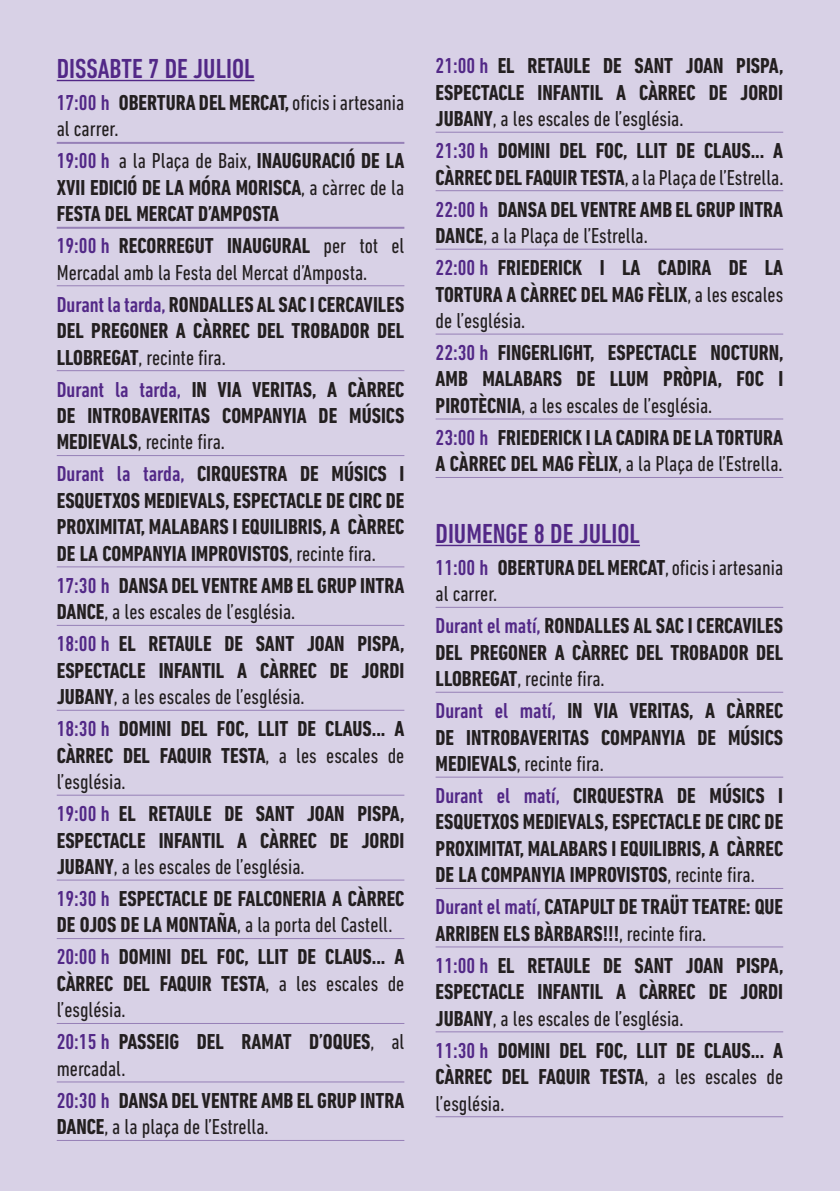
<style>
.page{position:relative;width:840px;height:1191px;background:#fff}
.page>*{position:absolute;margin:0;border:0;box-sizing:border-box;transform-origin:0 0}
.t1{font:500 condensed 28px "DIN Next LT Pro";color:#522887}
.Estilo_de_párrafo_1{font:700 condensed 22px/26.4px "DIN Next LT Pro";color:#231f20;text-align:justify}
.Estilo_de_párrafo_1-2{font:condensed 22px/26.4px "DIN Next LT Pro";color:#231f20}
.s1{font-weight:500;color:#522887}
.s2{font-weight:700}
.s3{font-weight:400}
</style>
<div class="page">
<div style="left:0;top:0;width:839px;height:1191px;background:#d8d1e6"></div>
<hr style="left:57px;top:80px;width:197px;height:1px;background:#522887">
<hr style="left:57px;top:142px;width:347px;height:2px;background:#9680b7">
<hr style="left:57px;top:227px;width:347px;height:2px;background:#9680b7">
<hr style="left:57px;top:285px;width:347px;height:1px;background:#9680b7">
<hr style="left:57px;top:370px;width:347px;height:1px;background:#9680b7">
<hr style="left:57px;top:455px;width:347px;height:1px;background:#9680b7">
<hr style="left:57px;top:566px;width:347px;height:1px;background:#9680b7">
<hr style="left:57px;top:625px;width:347px;height:1px;background:#9680b7">
<hr style="left:57px;top:710px;width:347px;height:1px;background:#9680b7">
<hr style="left:57px;top:794px;width:347px;height:1px;background:#9680b7">
<hr style="left:57px;top:879px;width:347px;height:1px;background:#9680b7">
<hr style="left:57px;top:938px;width:347px;height:1px;background:#9680b7">
<hr style="left:57px;top:1023px;width:347px;height:1px;background:#9680b7">
<hr style="left:57px;top:1081px;width:347px;height:1px;background:#9680b7">
<hr style="left:57px;top:1140px;width:347px;height:1px;background:#9680b7">
<hr style="left:435px;top:132px;width:347px;height:1px;background:#9680b7">
<hr style="left:435px;top:190px;width:347px;height:1px;background:#9680b7">
<hr style="left:435px;top:249px;width:347px;height:1px;background:#9680b7">
<hr style="left:435px;top:333px;width:347px;height:1px;background:#9680b7">
<hr style="left:435px;top:418px;width:347px;height:1px;background:#9680b7">
<hr style="left:435px;top:477px;width:347px;height:1px;background:#9680b7">
<hr style="left:435px;top:545px;width:204px;height:1px;background:#522887">
<hr style="left:435px;top:607px;width:347px;height:1px;background:#9680b7">
<hr style="left:435px;top:691px;width:347px;height:1px;background:#9680b7">
<hr style="left:435px;top:776px;width:347px;height:1px;background:#9680b7">
<hr style="left:435px;top:888px;width:347px;height:1px;background:#9680b7">
<hr style="left:435px;top:946px;width:347px;height:1px;background:#9680b7">
<hr style="left:435px;top:1031px;width:347px;height:1px;background:#9680b7">
<hr style="left:435px;top:1116px;width:347px;height:1px;background:#9680b7">
<p class="t1" style="left:57px;top:52px;width:199px">DISSABTE 7 DE JULIOL</p>
<p class="Estilo_de_párrafo_1-2" style="left:57px;top:89px;width:349px"><span class="s1">17:00 h</span> <span class="s2">OBERTURA DEL MERCAT,</span> oficis i artesania al carrer.</p>
<p class="Estilo_de_párrafo_1" style="left:57px;top:148px;width:349px"><span class="s1">19:00 h</span> <span class="s3">a la Plaça de Baix,</span> INAUGURACIÓ DE LA XVII EDICIÓ DE LA MÓRA MORISCA<span class="s3">, a càrrec de la </span>FESTA DEL MERCAT D’AMPOSTA</p>
<p class="Estilo_de_párrafo_1-2" style="left:57px;top:232px;width:349px"><span class="s1">19:00 h</span> <span class="s2">RECORREGUT INAUGURAL</span> per tot el<br>Mercadal amb la Festa del Mercat d’Amposta.</p>
<p class="Estilo_de_párrafo_1" style="left:57px;top:291px;width:349px"><span class="s1">Durant la tarda,</span> RONDALLES AL SAC I CERCAVILES DEL PREGONER A CÀRREC DEL TROBADOR DEL LLOBREGAT<span class="s3">, recinte fira.</span></p>
<p class="Estilo_de_párrafo_1" style="left:57px;top:376px;width:349px"><span class="s1">Durant la tarda,</span> IN VIA VERITAS, A CÀRREC DE INTROBAVERITAS COMPANYIA DE MÚSICS MEDIEVALS<span class="s3">, recinte fira.</span></p>
<p class="Estilo_de_párrafo_1" style="left:57px;top:461px;width:349px"><span class="s1">Durant la tarda,</span> CIRQUESTRA DE MÚSICS I ESQUETXOS MEDIEVALS, ESPECTACLE DE CIRC DE PROXIMITAT, MALABARS I EQUILIBRIS, A CÀRREC DE LA COMPANYIA IMPROVISTOS<span class="s3">, recinte fira.</span></p>
<p class="Estilo_de_párrafo_1" style="left:57px;top:572px;width:349px"><span class="s1">17:30 h</span> DANSA DEL VENTRE AMB EL GRUP INTRA<br>DANCE<span class="s3">, a les escales de l’església.</span></p>
<p class="Estilo_de_párrafo_1" style="left:57px;top:630px;width:349px"><span class="s1">18:00 h</span> EL RETAULE DE SANT JOAN PISPA, ESPECTACLE INFANTIL A CÀRREC DE JORDI JUBANY<span class="s3">, a les escales de l’església.</span></p>
<p class="Estilo_de_párrafo_1" style="left:57px;top:715px;width:349px"><span class="s1">18:30 h</span> DOMINI DEL FOC, LLIT DE CLAUS... A CÀRREC DEL FAQUIR TESTA<span class="s3">, a les escales de l’església.</span></p>
<p class="Estilo_de_párrafo_1" style="left:57px;top:800px;width:349px"><span class="s1">19:00 h</span> EL RETAULE DE SANT JOAN PISPA, ESPECTACLE INFANTIL A CÀRREC DE JORDI JUBANY<span class="s3">, a les escales de l’església.</span></p>
<p class="Estilo_de_párrafo_1" style="left:57px;top:885px;width:349px"><span class="s1">19:30 h</span> ESPECTACLE DE FALCONERIA A CÀRREC<br>DE OJOS DE LA MONTAÑA<span class="s3">, a la porta del Castell.</span></p>
<p class="Estilo_de_párrafo_1" style="left:57px;top:944px;width:349px"><span class="s1">20:00 h</span> DOMINI DEL FOC, LLIT DE CLAUS... A CÀRREC DEL FAQUIR TESTA<span class="s3">, a les escales de l’església.</span></p>
<p class="Estilo_de_párrafo_1" style="left:57px;top:1028px;width:349px"><span class="s1">20:15 h</span> PASSEIG DEL RAMAT D’OQUES<span class="s3">, al mercadal.</span></p>
<p class="Estilo_de_párrafo_1" style="left:57px;top:1087px;width:349px"><span class="s1">20:30 h</span> DANSA DEL VENTRE AMB EL GRUP INTRA<br>DANCE<span class="s3">, a la plaça de l’Estrella.</span></p>
<p class="Estilo_de_párrafo_1" style="left:435px;top:53px;width:349px"><span class="s1">21:00 h</span> EL RETAULE DE SANT JOAN PISPA, ESPECTACLE INFANTIL A CÀRREC DE JORDI JUBANY<span class="s3">, a les escales de l’església.</span></p>
<p class="Estilo_de_párrafo_1" style="left:435px;top:137px;width:349px"><span class="s1">21:30 h</span> DOMINI DEL FOC, LLIT DE CLAUS... A<br>CÀRREC DEL FAQUIR TESTA<span class="s3">, a la Plaça de l’Estrella.</span></p>
<p class="Estilo_de_párrafo_1" style="left:435px;top:196px;width:349px"><span class="s1">22:00 h</span> DANSA DEL VENTRE AMB EL GRUP INTRA<br>DANCE<span class="s3">, a la Plaça de l’Estrella.</span></p>
<p class="Estilo_de_párrafo_1" style="left:435px;top:254px;width:349px"><span class="s1">22:00 h</span> FRIEDERICK I LA CADIRA DE LA TORTURA A CÀRREC DEL MAG FÈLIX<span class="s3">, a les escales de l’església.</span></p>
<p class="Estilo_de_párrafo_1" style="left:435px;top:339px;width:349px"><span class="s1">22:30 h</span> FINGERLIGHT, ESPECTACLE NOCTURN, AMB MALABARS DE LLUM PRÒPIA, FOC I PIROTÈCNIA<span class="s3">, a les escales de l’església.</span></p>
<p class="Estilo_de_párrafo_1" style="left:435px;top:424px;width:349px"><span class="s1">23:00 h</span> FRIEDERICK I LA CADIRA DE LA TORTURA<br>A CÀRREC DEL MAG FÈLIX<span class="s3">, a la Plaça de l’Estrella.</span></p>
<p class="t1" style="left:435px;top:517px;width:206px">DIUMENGE 8 DE JULIOL</p>
<p class="Estilo_de_párrafo_1-2" style="left:435px;top:554px;width:349px"><span class="s1">11:00 h</span> <span class="s2">OBERTURA DEL MERCAT</span>, oficis i artesania al carrer.</p>
<p class="Estilo_de_párrafo_1" style="left:435px;top:612px;width:349px"><span class="s1">Durant el matí,</span> RONDALLES AL SAC I CERCAVILES DEL PREGONER A CÀRREC DEL TROBADOR DEL LLOBREGAT<span class="s3">, recinte fira.</span></p>
<p class="Estilo_de_párrafo_1" style="left:435px;top:697px;width:349px"><span class="s1">Durant el matí,</span> IN VIA VERITAS, A CÀRREC DE INTROBAVERITAS COMPANYIA DE MÚSICS MEDIEVALS<span class="s3">, recinte fira.</span></p>
<p class="Estilo_de_párrafo_1" style="left:435px;top:782px;width:349px"><span class="s1">Durant el matí,</span> CIRQUESTRA DE MÚSICS I ESQUETXOS MEDIEVALS, ESPECTACLE DE CIRC DE PROXIMITAT, MALABARS I EQUILIBRIS, A CÀRREC DE LA COMPANYIA IMPROVISTOS<span class="s3">, recinte fira.</span></p>
<p class="Estilo_de_párrafo_1" style="left:435px;top:893px;width:349px"><span class="s1">Durant el matí,</span> CATAPULT DE TRAÜT TEATRE: QUE<br>ARRIBEN ELS BÀRBARS!!!<span class="s3">, recinte fira.</span></p>
<p class="Estilo_de_párrafo_1" style="left:435px;top:952px;width:349px"><span class="s1">11:00 h</span> EL RETAULE DE SANT JOAN PISPA, ESPECTACLE INFANTIL A CÀRREC DE JORDI JUBANY<span class="s3">, a les escales de l’església.</span></p>
<p class="Estilo_de_párrafo_1" style="left:435px;top:1037px;width:349px"><span class="s1">11:30 h</span> DOMINI DEL FOC, LLIT DE CLAUS... A CÀRREC DEL FAQUIR TESTA<span class="s3">, a les escales de l’església.</span></p>
</div>
